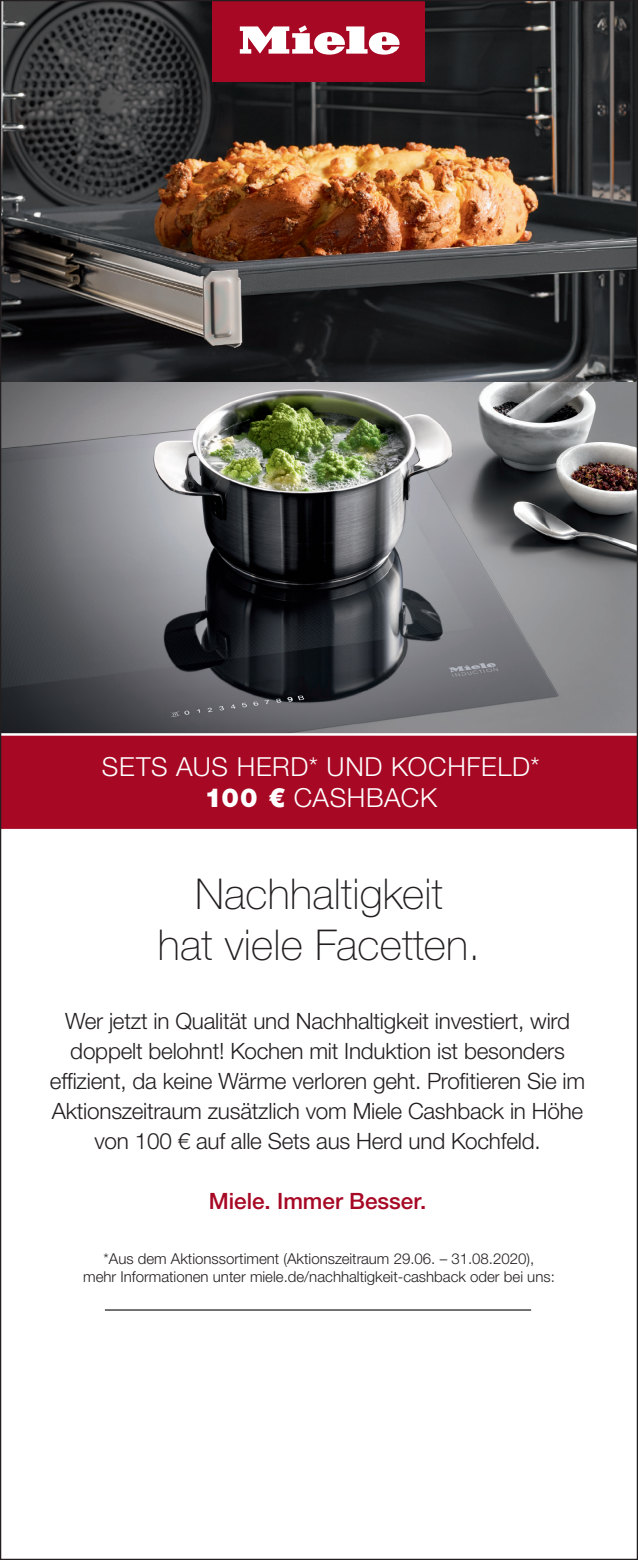
<style>
.page{position:relative;width:638px;height:1560px;background:#fff}
.page>*{position:absolute;margin:0;border:0;box-sizing:border-box;transform-origin:0 0}
.Headline_neu{font:100 42.5px/50.8px "Helvetica Neue LTW1 G";letter-spacing:.005em;color:#231f20;text-align:center}
.Stoerer_Body{font:300 26.25px "Helvetica Neue LTW1 G";letter-spacing:.025em;color:#fff}
.Bodytext_9_auf_12{font:300 22.5px/30px "Helvetica Neue LTW1 G";letter-spacing:-.01em;color:#231f20;text-align:center}
.Bodytext_9_auf_12-2{font:500 22.5px "Helvetica Neue LTW1 G";color:#a70824}
.Fussnote{font:300 15px/18px "Helvetica Neue LTW1 G";color:#231f20;text-align:center}
.s1{font-weight:900}
</style>
<div class="page">
<img style="left:2px;top:2px;width:634px;height:731px">
<div style="left:2px;top:733px;width:634px;height:96px;background:#a70824"></div>
<div style="left:213px;top:0;width:212px;height:81px;background:#a70824"></div>
<svg style="left:240px;top:25px;width:159px;height:30px"></svg>
<hr style="left:105px;top:1309px;width:426px;height:1px;background:#231f20">
<p class="Stoerer_Body" style="left:102px;top:750px;width:439px">SETS AUS HERD* UND KOCHFELD*</p>
<p class="Stoerer_Body" style="left:205px;top:782px;width:234px"><span class="s1">100 €</span> CASHBACK</p>
<p class="Headline_neu" style="left:158px;top:868px;width:324px">Nachhaltigkeit<br>hat viele Facetten.</p>
<p class="Bodytext_9_auf_12" style="left:50px;top:1006px;width:537px">Wer jetzt in Qualität und Nachhaltigkeit investiert, wird doppelt belohnt! Kochen mit Induktion ist besonders effizient, da keine Wärme verloren geht. Profitieren Sie im Aktionszeitraum zusätzlich vom Miele Cashback in Höhe von 100 € auf alle Sets aus Herd und Kochfeld.</p>
<p class="Bodytext_9_auf_12-2" style="left:209px;top:1187px;width:219px">Miele. Immer Besser.</p>
<p class="Fussnote" style="left:83px;top:1249px;width:473px">*Aus dem Aktionssortiment (Aktionszeitraum 29.06. – 31.08.2020),<br>mehr Informationen unter miele.de/nachhaltigkeit-cashback oder bei uns:</p>
</div>
